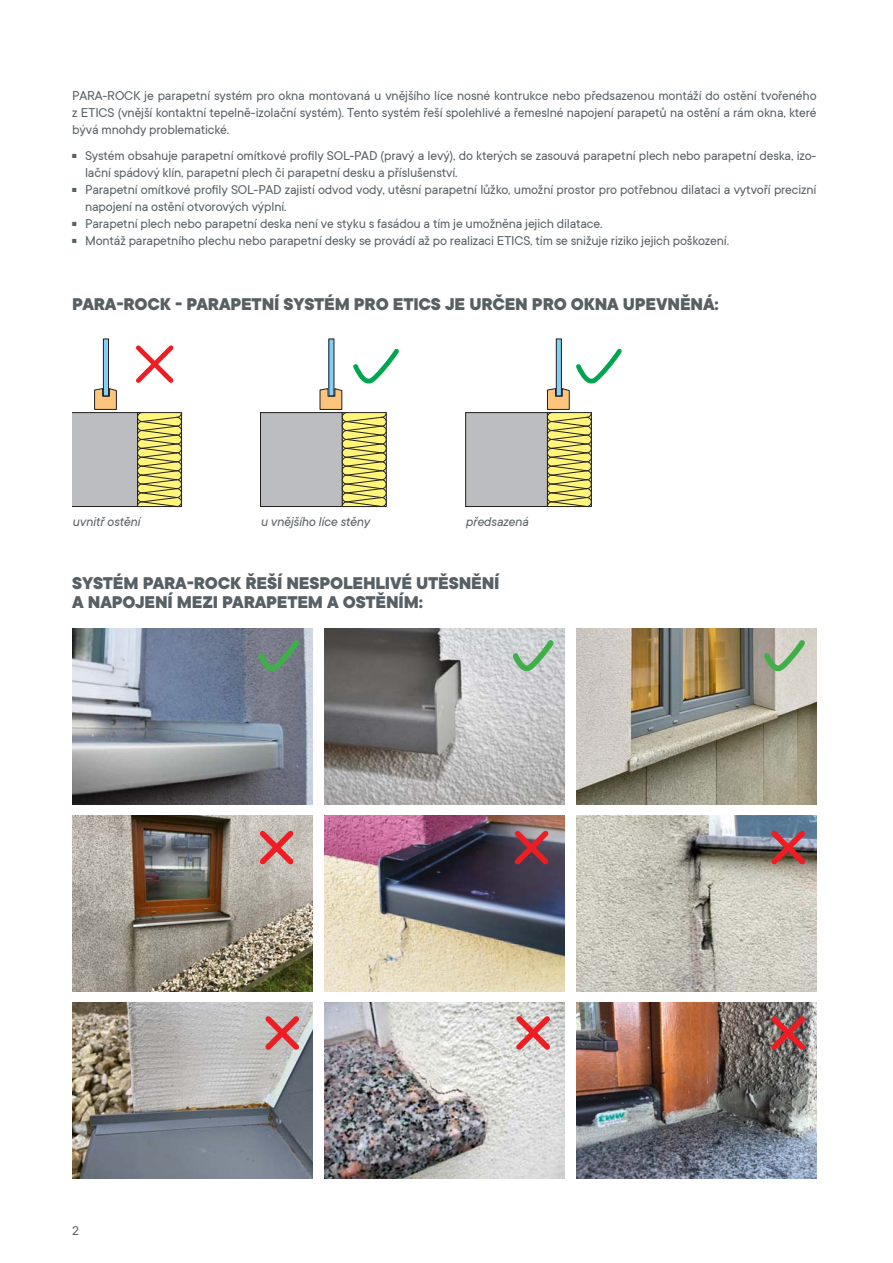
<style>
.page{position:relative;width:893px;height:1263px;background:#fff}
.page>*{position:absolute;margin:0;border:0;box-sizing:border-box;transform-origin:0 0}
.t1{font:800 18.75px "TT Commons";letter-spacing:-.01em;color:#576065}
.t2{font:14.25px/17.1px "TT Commons";letter-spacing:-.01em;color:#576065;text-align:justify}
.t3{font:italic 14.25px "TT Commons";letter-spacing:-.01em;color:#576065}
</style>
<div class="page">
<img style="left:324px;top:816px;width:240px;height:176px">
<img style="left:72px;top:1003px;width:240px;height:176px">
<img style="left:324px;top:1003px;width:240px;height:176px">
<img style="left:72px;top:628px;width:240px;height:176px">
<img style="left:576px;top:816px;width:240px;height:176px">
<img style="left:576px;top:628px;width:240px;height:176px">
<div style="left:103px;top:339px;width:6px;height:57px;border:1px solid #231f20"></div>
<div style="left:260px;top:413px;width:82px;height:93px;background:#bcbdc0"></div>
<div style="left:260px;top:412px;width:82px;height:95px;border:1px solid #231f20"></div>
<div style="left:329px;top:339px;width:5px;height:57px;background:#83cef2"></div>
<div style="left:466px;top:413px;width:81px;height:93px;background:#bcbdc0"></div>
<div style="left:465px;top:412px;width:83px;height:95px;border:1px solid #231f20"></div>
<div style="left:556px;top:339px;width:5px;height:57px;background:#83cef2"></div>
<div style="left:556px;top:339px;width:6px;height:57px;border:1px solid #231f20"></div>
<svg style="left:546px;top:345px;width:76px;height:162px"></svg>
<svg style="left:72px;top:341px;width:110px;height:166px"></svg>
<svg style="left:319px;top:345px;width:80px;height:162px"></svg>
<svg style="left:260px;top:1011px;width:44px;height:44px;background:#cb999a"></svg>
<svg style="left:511px;top:1011px;width:44px;height:44px;background:#dba9a8"></svg>
<img style="left:576px;top:1003px;width:240px;height:176px">
<img style="left:72px;top:816px;width:240px;height:176px">
<img style="left:324px;top:628px;width:240px;height:176px">
<svg style="left:766px;top:1011px;width:44px;height:44px;background:#925e5d"></svg>
<svg style="left:766px;top:825px;width:44px;height:45px;background:#90656a"></svg>
<svg style="left:509px;top:825px;width:45px;height:45px;background:#824d58"></svg>
<svg style="left:255px;top:825px;width:44px;height:45px;background:#cc9893"></svg>
<svg style="left:253px;top:635px;width:51px;height:35px;background:#6d837e"></svg>
<svg style="left:759px;top:635px;width:51px;height:35px;background:#aebda4"></svg>
<svg style="left:508px;top:635px;width:51px;height:35px;background:#b4cabb"></svg>
<p class="t2" style="left:72px;top:87px;width:746px">PARA‑ROCK je parapetní systém pro okna montovaná u vnějšího líce nosné kontrukce nebo předsazenou montáží do ostění tvořeného z ETICS (vnější kontaktní tepelně-izolační systém). Tento systém řeší spolehlivé a řemeslné napojení parapetů na ostění a rám okna, které bývá mnohdy problematické.</p>
<p class="t2" style="left:85px;top:147px;width:733px;text-align:left">Systém obsahuje parapetní omítkové profily SOL‑PAD (pravý a levý), do kterých se zasouvá parapetní plech nebo parapetní deska, izo&shy;lační spádový klín, parapetní plech či parapetní desku a příslušenství.<br>Parapetní omítkové profily SOL‑PAD zajistí odvod vody, utěsní parapetní lůžko, umožní prostor pro potřebnou dilataci a vytvoří precizní napojení na ostění otvorových výplní.<br>Parapetní plech nebo parapetní deska není ve styku s fasádou a tím je umožněna jejich dilatace.<br>Montáž parapetního plechu nebo parapetní desky se provádí až po realizaci ETICS, tím se snižuje riziko jejich poškození.</p>
<h1 class="t1" style="left:72px;top:293px;width:126px">PARA-‑ ROCK - PARAPETNÍ</h1>
<h1 class="t1" style="left:284px;top:293px;width:12px">SYSTÉM</h1>
<h1 class="t1" style="left:354px;top:293px;width:13px">PRO</h1>
<h1 class="t1" style="left:393px;top:293px;width:152px">ETICS JE URČEN PRO</h1>
<h1 class="t1" style="left:571px;top:293px;width:13px">OKNA</h1>
<h1 class="t1" style="left:623px;top:293px;width:97px">UPEVNĚNÁ:</h1>
<p class="t3" style="left:72px;top:514px;width:69px">uvnitř ostění</p>
<p class="t3" style="left:260px;top:514px;width:111px">u vnějšího líce stěny</p>
<p class="t3" style="left:466px;top:514px;width:64px">předsazená</p>
<h1 class="t1" style="left:72px;top:572px;width:22px">SYSTÉM</h1>
<h1 class="t1" style="left:143px;top:572px;width:156px">PARA-‑ ROCK ŘEŠÍ NESPO</h1>
<h1 class="t1" style="left:343px;top:572px;width:149px">LEHLIVÉ UTĚSN ĚNÍ</h1>
<h1 class="t1" style="left:72px;top:592px;width:29px">ANAPO</h1>
<h1 class="t1" style="left:135px;top:592px;width:99px">JENÍ MEZI PARAPETEM</h1>
<h1 class="t1" style="left:327px;top:592px;width:97px">AOSTĚNÍM:</h1>
<p class="t2" style="left:72px;top:1222px;width:8px">2</p>
</div>
